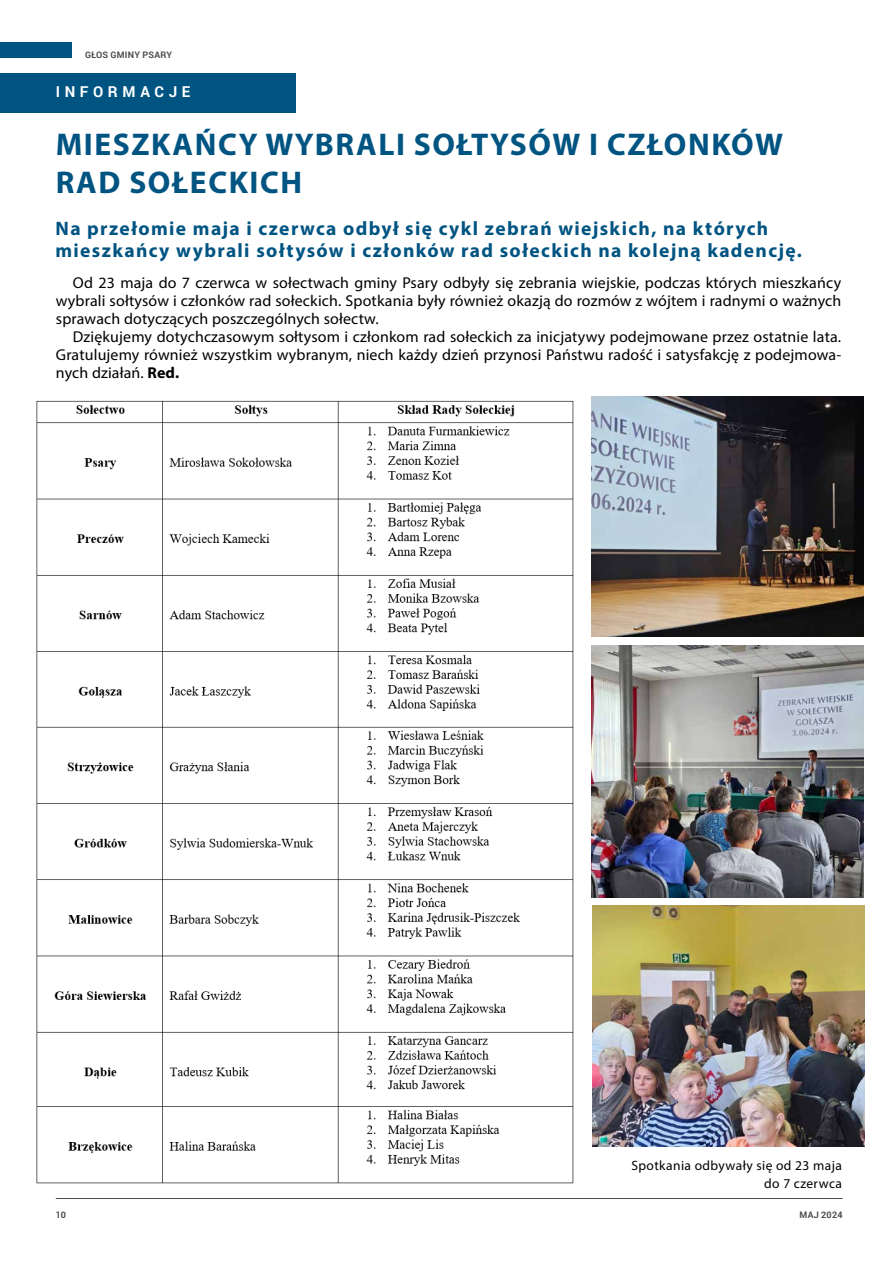
<style>
.page{position:relative;width:893px;height:1263px;background:#fff}
.page>*{position:absolute;margin:0;border:0;box-sizing:border-box;transform-origin:0 0}
.Headline{font:700 31.5px/37.8px "Myriad Pro";letter-spacing:.05em;color:#005482}
.Fourth_tittle{font:700 19.5px/22.5px "Myriad Pro";letter-spacing:.07em;color:#005482}
.Details{font:15.75px/18px "Myriad Pro";letter-spacing:.01em;color:#000;text-align:justify}
.Info_Text_7{font:700 15px "Roboto";letter-spacing:.31em;color:#fff}
.Details-2{font:13.5px/18px "Myriad Pro";letter-spacing:.03em;color:#000;text-align:right}
.t1{font:700 9px "Roboto";letter-spacing:.025em;color:#4d4d4f}
.s1{font-weight:700}
</style>
<div class="page">
<div style="left:0;top:73px;width:295px;height:39px;background:#005482"></div>
<img style="left:36px;top:400px;width:538px;height:784px">
<img style="left:592px;top:396px;width:271px;height:240px">
<img style="left:592px;top:645px;width:271px;height:252px">
<img style="left:592px;top:906px;width:272px;height:240px">
<hr style="left:56px;top:1198px;width:786px;height:1px;background:#4d4d4f">
<div style="left:0;top:43px;width:72px;height:15px;background:#005482"></div>
<p class="t1" style="left:85px;top:48px;width:89px">GŁOS GMINY PSARY</p>
<p class="Info_Text_7" style="left:56px;top:81px;width:136px">INFORMACJE</p>
<p class="Headline" style="left:56px;top:125px;width:729px">MIESZKAŃCY WYBRALI SOŁTYSÓW I CZŁONKÓW<br>RAD SOŁECKICH</p>
<p class="Fourth_tittle" style="left:55px;top:216px;width:748px">Na przełomie maja i czerwca odbył się cykl zebrań wiejskich, na których mieszkańcy wybrali sołtysów i członków rad sołeckich na kolejną kadencję.</p>
<p class="Details" style="left:56px;top:273px;width:787px;text-indent:17px">Od 23 maja do 7 czerwca w sołectwach gminy Psary odbyły się zebrania wiejskie, podczas których mieszkańcy wybrali sołtysów i członków rad sołeckich. Spotkania były również okazją do rozmów z wójtem i radnymi o ważnych sprawach dotyczących poszczególnych sołectw.</p>
<p class="Details" style="left:56px;top:327px;width:787px;text-indent:17px">Dziękujemy dotychczasowym sołtysom i członkom rad sołeckich za inicjatywy podejmowane przez ostatnie lata.<br>Gratulujemy również wszystkim wybranym, niech każdy dzień przynosi Państwu radość i satysfakcję z podejmowa&shy;nych działań. <span class="s1">Red.</span></p>
<p class="Details-2" style="left:631px;top:1156px;width:212px">Spotkania odbywały się od 23 maja do 7 czerwca</p>
<p class="t1" style="left:56px;top:1208px;width:12px">10</p>
<p class="t1" style="left:800px;top:1208px;width:44px">MAJ 2024</p>
</div>
